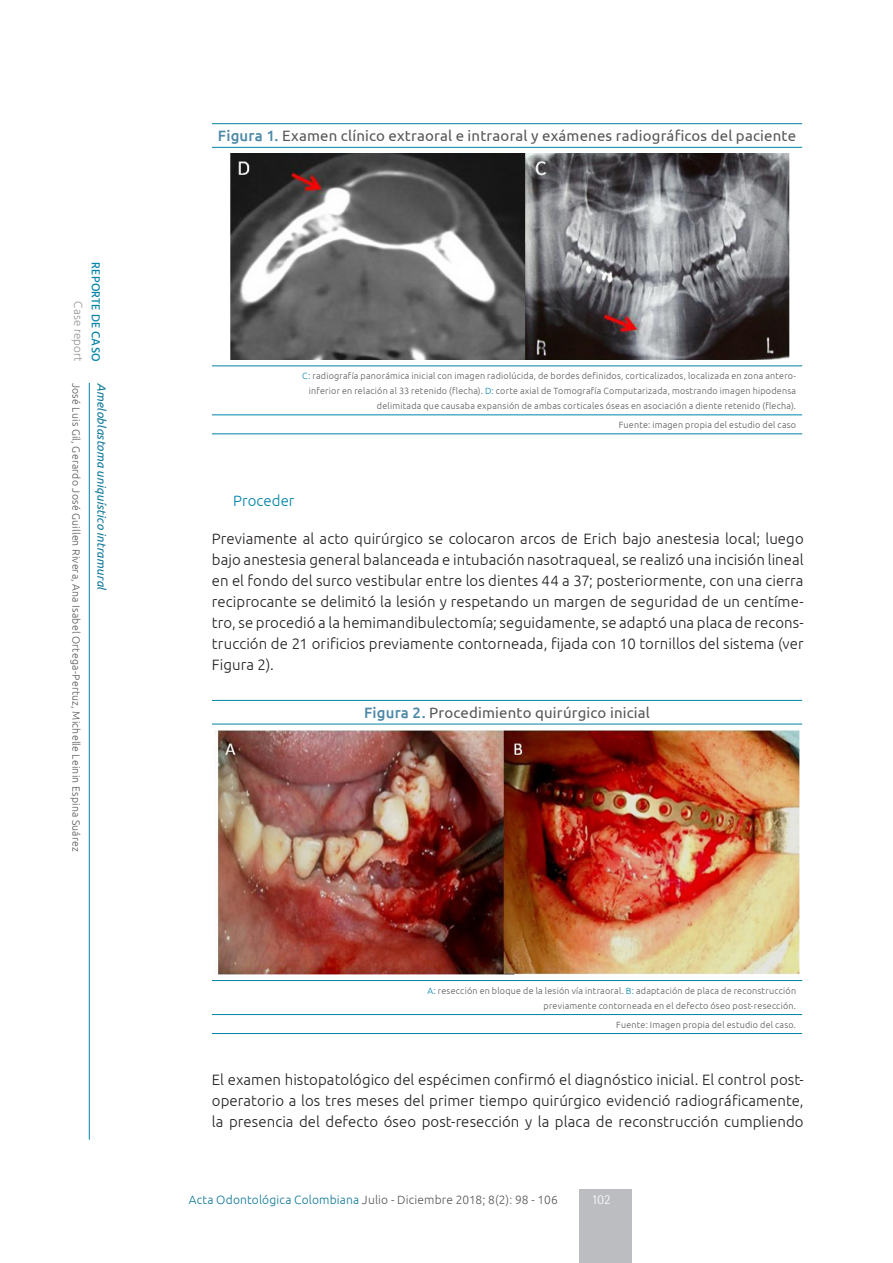
<style>
.page{position:relative;width:893px;height:1263px;background:#fff}
.page>*{position:absolute;margin:0;border:0;box-sizing:border-box;transform-origin:0 0}
.txt-base{font:300 15px/21px "Ubuntu";letter-spacing:.005em;color:#231f20;text-align:justify}
.tab-título{font:15px "Ubuntu";letter-spacing:.01em;color:#57585a}
.subtit-2{font:300 15px "Ubuntu";letter-spacing:.005em;color:#0083a9}
.t1{font:300 13.5px "Rotis Semi Sans Std";color:#fff}
.t2{font:300 12px "Ubuntu";letter-spacing:.015em;color:#57585a}
.t3{font:italic 12px "Ubuntu";letter-spacing:.005em;color:#0d7799}
.t4{font:500 12px "Hind";letter-spacing:.015em;color:#0083a9}
.t5{font:300 12px "Hind";letter-spacing:.015em;color:#939598}
.t6{font:300 10.5px "Ubuntu";letter-spacing:.02em;color:#57585a}
.tab-piedetabla{font:300 9px/15px "Ubuntu";letter-spacing:.025em;color:#57585a;text-align:right}
.s1{font-weight:500;color:#4d89a8}
.s2{color:#0083a9}
.s3{color:#0d7799}
.s4{color:#787a7d}
</style>
<div class="page">
<hr style="left:89px;top:383px;width:1px;height:757px;background:#0083a9">
<div style="left:580px;top:1189px;width:52px;height:74px;background:#bcbdc0"></div>
<hr style="left:212px;top:123px;width:590px;height:1px;background:#0083a9">
<hr style="left:212px;top:147px;width:590px;height:1px;background:#0083a9">
<hr style="left:212px;top:365px;width:590px;height:1px;background:#0083a9">
<hr style="left:212px;top:414px;width:590px;height:1px;background:#0083a9">
<hr style="left:212px;top:433px;width:590px;height:1px;background:#0083a9">
<img style="left:227px;top:153px;width:563px;height:207px">
<hr style="left:212px;top:700px;width:590px;height:1px;background:#0083a9">
<hr style="left:212px;top:724px;width:590px;height:1px;background:#0083a9">
<hr style="left:212px;top:980px;width:590px;height:1px;background:#0083a9">
<hr style="left:212px;top:1014px;width:590px;height:1px;background:#0083a9">
<hr style="left:212px;top:1033px;width:590px;height:1px;background:#0083a9">
<img style="left:215px;top:730px;width:584px;height:244px">
<p class="t5" style="left:86px;top:301px;width:62px;rotate:90deg">Case report</p>
<p class="t4" style="left:104px;top:262px;width:101px;rotate:90deg">REPORTE DE CASO</p>
<p class="t6" style="left:83px;top:383px;width:470px;rotate:90deg">José Luis Gil, Gerardo José Guillen Rivera, Ana Isabel Ortega-Pertuz, Michelle Leinin Espina Suárez</p>
<p class="t3" style="left:109px;top:383px;width:209px;rotate:90deg">Ameloblastoma uniquístico intramural</p>
<p class="tab-título" style="left:218px;top:127px;width:580px"><span class="s1">Figura 1.</span> Examen clínico extraoral e intraoral y exámenes radiográficos del paciente</p>
<p class="tab-piedetabla" style="left:302px;top:368px;width:495px"><span class="s2">C:</span> radiografía panorámica inicial con imagen radiolúcida, de bordes definidos, corticalizados, localizada en zona antero&shy;inferior en relación al 33 retenido (flecha). <span class="s2">D:</span> corte axial de Tomografía Computarizada, mostrando imagen hipodensa delimitada que causaba expansión de ambas corticales óseas en asociación a diente retenido (flecha).</p>
<p class="tab-piedetabla" style="left:619px;top:417px;width:179px">Fuente: imagen propia del estudio del caso</p>
<p class="subtit-2" style="left:233px;top:492px;width:63px">Proceder</p>
<p class="txt-base" style="left:212px;top:528px;width:593px">Previamente al acto quirúrgico se colocaron arcos de Erich bajo anestesia local; luego bajo anestesia general balanceada e intubación nasotraqueal, se realizó una incisión lineal en el fondo del surco vestibular entre los dientes 44 a 37; posteriormente, con una cierra reciprocante se delimitó la lesión y respetando un margen de seguridad de un centíme&shy;tro, se procedió a la hemimandibulectomía; seguidamente, se adaptó una placa de recons&shy;trucción de 21 orificios previamente contorneada, fijada con 10 tornillos del sistema (ver Figura 2).</p>
<p class="tab-título" style="left:364px;top:704px;width:287px"><span class="s1">Figura 2.</span> Procedimiento quirúrgico inicial</p>
<p class="tab-piedetabla" style="left:427px;top:982px;width:370px"><span class="s2">A:</span> resección en bloque de la lesión vía intraoral. <span class="s2">B:</span> adaptación de placa de reconstrucción previamente contorneada en el defecto óseo post-resección.</p>
<p class="tab-piedetabla" style="left:616px;top:1016px;width:181px">Fuente: Imagen propia del estudio del caso.</p>
<p class="txt-base" style="left:212px;top:1068px;width:593px">El examen histopatológico del espécimen confirmó el diagnóstico inicial. El control post&shy;operatorio a los tres meses del primer tiempo quirúrgico evidenció radiográficamente, la presencia del defecto óseo post-resección y la placa de reconstrucción cumpliendo</p>
<p class="t2" style="left:189px;top:1192px;width:370px"><span class="s3">Acta Odontológica Colombiana</span> Julio - Diciembre 2018; 8(2)<span class="s4">:</span> 98 - 106</p>
<p class="t1" style="left:591px;top:1192px;width:21px">102</p>
</div>
